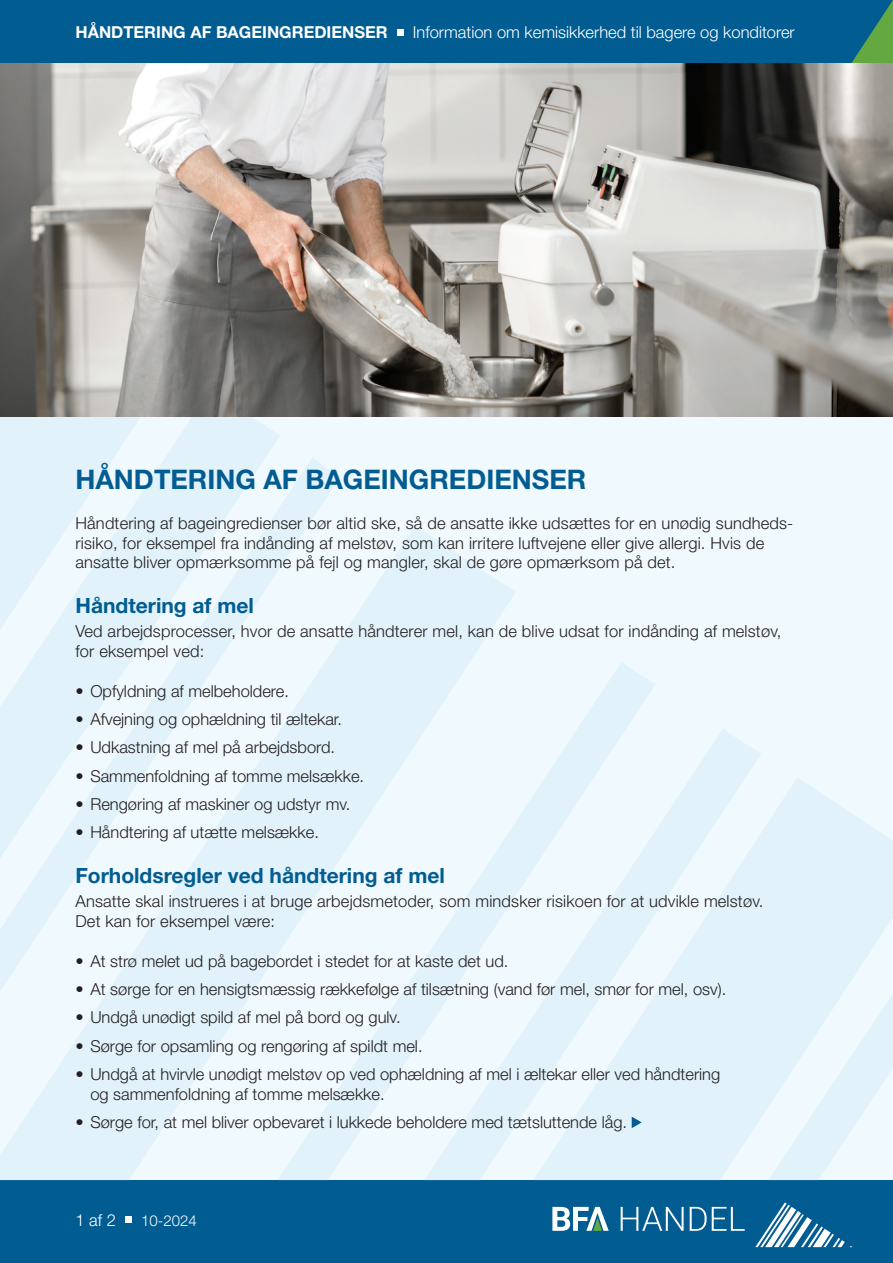
<style>
.page{position:relative;width:893px;height:1263px;background:#fff}
.page>*{position:absolute;margin:0;border:0;box-sizing:border-box;transform-origin:0 0}
.t1{font:700 27px "Helvetica Neue LT Std";color:#015c92}
.t2{font:700 21px "Helvetica Neue LT Std";color:#015c92}
.t3{font:300 16.5px/19.8px "Helvetica Neue LT Std";color:#231f20}
.t4{font:300 16.5px "Helvetica Neue LT Std";color:#fff}
.t5{font:700 16.5px "Helvetica Neue LT Std";color:#fff}
.t6{font:300 15px "Helvetica Neue LT Std";color:#fff}
</style>
<div class="page">
<div style="left:0;top:1180px;width:893px;height:83px;background:#015c92"></div>
<svg style="left:755px;top:1202px;width:98px;height:45px"></svg>
<svg style="left:552px;top:1207px;width:57px;height:24px"></svg>
<svg style="left:621px;top:1207px;width:63px;height:24px"></svg>
<svg style="left:690px;top:1207px;width:55px;height:24px"></svg>
<div style="left:0;top:0;width:893px;height:64px;background:#015c92"></div>
<svg style="left:851px;top:0;width:42px;height:64px"></svg>
<div style="left:0;top:64px;width:893px;height:1116px;background:#f0f9fd"></div>
<svg style="left:0;top:526px;width:515px;height:654px;fill:#e1f2fb"></svg>
<svg style="left:278px;top:662px;width:377px;height:518px"></svg>
<svg style="left:424px;top:728px;width:337px;height:452px"></svg>
<svg style="left:533px;top:777px;width:360px;height:403px;fill:#e1f2fb"></svg>
<svg style="left:768px;top:993px;width:125px;height:187px"></svg>
<svg style="left:0;top:417px;width:280px;height:40px;fill:#e1f2fb"></svg>
<svg style="left:0;top:457px;width:341px;height:534px;fill:#e1f2fb"></svg>
<svg style="left:632px;top:1116px;width:10px;height:12px"></svg>
<div style="left:397px;top:29px;width:7px;height:7px;background:#fff"></div>
<div style="left:125px;top:1216px;width:7px;height:7px;background:#fff"></div>
<img style="left:0;top:64px;width:893px;height:353px">
<p class="t5" style="left:75px;top:22px;width:314px">HÅNDTERING AF BAGEINGREDIENSER</p>
<p class="t4" style="left:413px;top:22px;width:383px">Information om kemisikkerhed til bagere og konditorer</p>
<h1 class="t1" style="left:75px;top:463px;width:512px">HÅNDTERING AF BAGEINGREDIENSER</h1>
<p class="t3" style="left:75px;top:513px;width:719px">Håndtering af bageingredienser bør altid ske, så de ansatte ikke udsættes for en unødig sundheds&shy;risiko, for eksempel fra indånding af melstøv, som kan irritere luftvejene eller give allergi. Hvis de ansatte bliver opmærksomme på fejl og mangler, skal de gøre opmærksom på det.</p>
<p class="t2" style="left:75px;top:593px;width:180px">Håndtering af mel</p>
<p class="t3" style="left:75px;top:621px;width:707px">Ved arbejdsprocesser, hvor de ansatte håndterer mel, kan de blive udsat for indånding af melstøv, for eksempel ved:</p>
<p class="t3" style="left:75px;top:681px;width:215px">• Opfyldning af melbeholdere.</p>
<p class="t3" style="left:75px;top:709px;width:268px">• Afvejning og ophældning til æltekar.</p>
<p class="t3" style="left:75px;top:737px;width:261px">• Udkastning af mel på arbejdsbord.</p>
<p class="t3" style="left:75px;top:766px;width:290px">• Sammenfoldning af tomme melsække.</p>
<p class="t3" style="left:75px;top:794px;width:276px">• Rengøring af maskiner og udstyr mv.</p>
<p class="t3" style="left:75px;top:822px;width:245px">• Håndtering af utætte melsække.</p>
<p class="t2" style="left:75px;top:863px;width:371px">Forholdsregler ved håndtering af mel</p>
<p class="t3" style="left:75px;top:891px;width:690px">Ansatte skal instrueres i at bruge arbejdsmetoder, som mindsker risikoen for at udvikle melstøv.<br>Det kan for eksempel være:</p>
<p class="t3" style="left:75px;top:951px;width:434px">• At strø melet ud på bagebordet i stedet for at kaste det ud.</p>
<p class="t3" style="left:75px;top:979px;width:652px">• At sørge for en hensigtsmæssig rækkefølge af tilsætning (vand før mel, smør for mel, osv).</p>
<p class="t3" style="left:75px;top:1007px;width:327px">• Undgå unødigt spild af mel på bord og gulv.</p>
<p class="t3" style="left:75px;top:1036px;width:349px">• Sørge for opsamling og rengøring af spildt mel.</p>
<p class="t3" style="left:90px;top:1064px;width:631px;text-indent:-15px">• Undgå at hvirvle unødigt melstøv op ved ophældning af mel i æltekar eller ved håndtering og sammenfoldning af tomme melsække.</p>
<p class="t3" style="left:75px;top:1112px;width:553px">• Sørge for, at mel bliver opbevaret i lukkede beholdere med tætsluttende låg.</p>
<p class="t4" style="left:75px;top:1210px;width:42px">1 af 2</p>
<p class="t6" style="left:141px;top:1211px;width:57px">10-2024</p>
</div>
